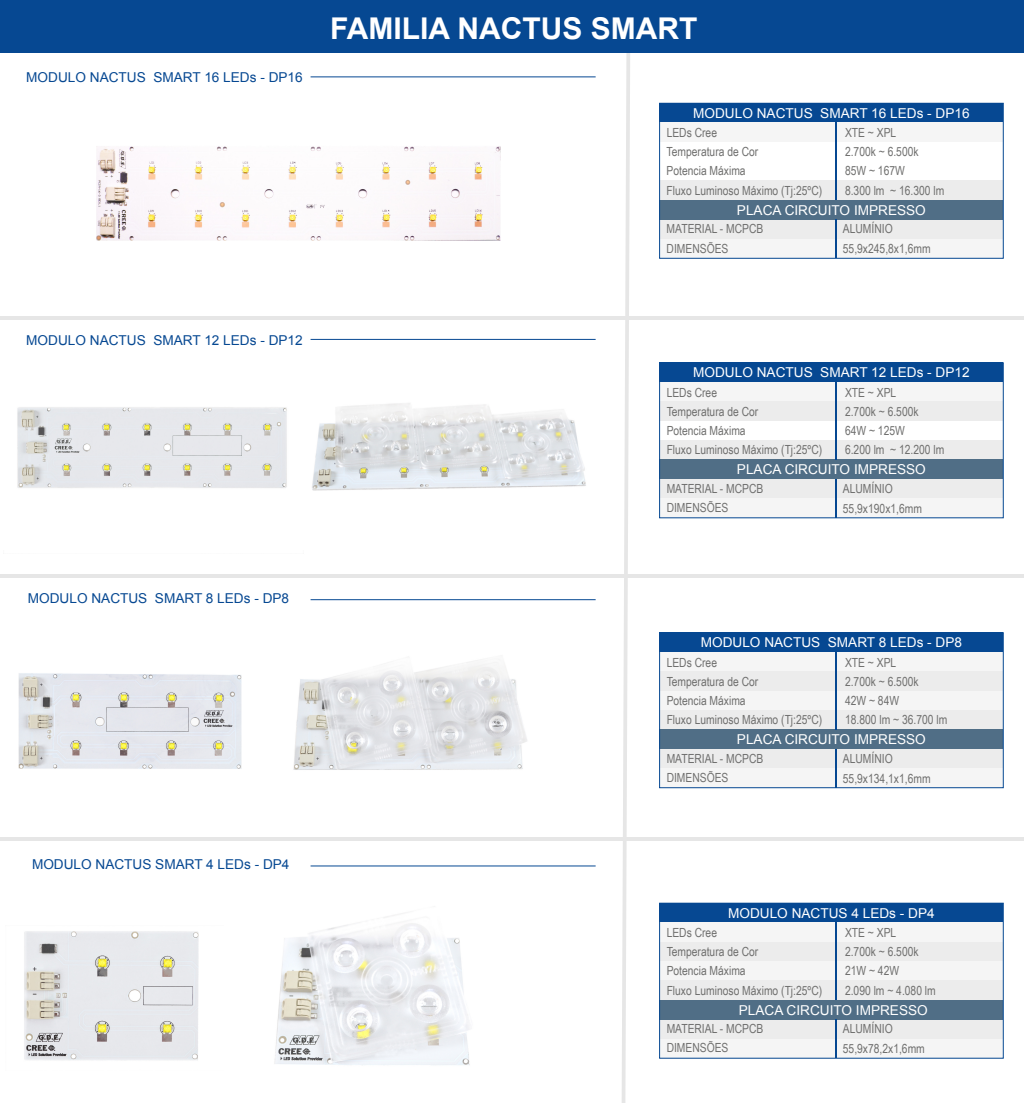
<style>
.page{position:relative;width:1024px;height:1103px;background:#fff}
.page>*{position:absolute;margin:0;border:0;box-sizing:border-box;transform-origin:0 0}
.t1{font:700 30px "Arial";color:#fff}
.t2{font:13.65px "Arial";color:#fff}
.t3{font:13.65px "Arial";color:#064892}
.t4{font:12.6px/19.2px "Arial Narrow";color:#6f6f6e}
</style>
<div class="page">
<svg style="left:622px;top:52px;width:8px;height:1051px"></svg>
<hr style="left:0;top:574px;width:1024px;height:4px;background:#e6e6e6">
<hr style="left:0;top:837px;width:1024px;height:4px;background:#e6e6e6">
<hr style="left:0;top:316px;width:1024px;height:4px;background:#e6e6e6">
<div style="left:0;top:0;width:1024px;height:52px;background:#064892"></div>
<div style="left:659px;top:479px;width:344px;height:19px;background:#ececec"></div>
<div style="left:659px;top:363px;width:344px;height:19px;background:#064892"></div>
<div style="left:659px;top:382px;width:344px;height:20px;background:#f5f5f5"></div>
<div style="left:659px;top:402px;width:344px;height:19px;background:#ececec"></div>
<div style="left:659px;top:440px;width:344px;height:20px;background:#ececec"></div>
<div style="left:659px;top:460px;width:344px;height:19px;background:#506e86"></div>
<div style="left:659px;top:498px;width:344px;height:20px;background:#f5f5f5"></div>
<hr style="left:835px;top:382px;width:2px;height:78px;background:#064892">
<hr style="left:835px;top:479px;width:2px;height:39px;background:#064892">
<div style="left:659px;top:362px;width:344px;height:156px;border:1px solid #064892"></div>
<hr style="left:310px;top:339px;width:285px;height:1px;background:#064892">
<div style="left:659px;top:220px;width:344px;height:19px;background:#ececec"></div>
<div style="left:659px;top:103px;width:344px;height:20px;background:#064892"></div>
<div style="left:659px;top:123px;width:344px;height:19px;background:#f5f5f5"></div>
<div style="left:659px;top:181px;width:344px;height:19px;background:#ececec"></div>
<div style="left:659px;top:200px;width:344px;height:20px;background:#506e86"></div>
<div style="left:659px;top:239px;width:344px;height:19px;background:#f5f5f5"></div>
<hr style="left:835px;top:123px;width:2px;height:77px;background:#064892">
<hr style="left:835px;top:220px;width:2px;height:38px;background:#064892">
<div style="left:659px;top:103px;width:344px;height:156px;border:1px solid #064892"></div>
<hr style="left:310px;top:76px;width:285px;height:1px;background:#064892">
<hr style="left:310px;top:599px;width:285px;height:1px;background:#064892">
<div style="left:659px;top:749px;width:344px;height:19px;background:#ececec"></div>
<div style="left:659px;top:633px;width:344px;height:19px;background:#064892"></div>
<div style="left:659px;top:652px;width:344px;height:19px;background:#f5f5f5"></div>
<div style="left:659px;top:671px;width:344px;height:20px;background:#ececec"></div>
<div style="left:659px;top:691px;width:344px;height:19px;background:#f5f5f5"></div>
<div style="left:659px;top:710px;width:344px;height:20px;background:#ececec"></div>
<div style="left:659px;top:730px;width:344px;height:19px;background:#506e86"></div>
<div style="left:659px;top:768px;width:344px;height:20px;background:#f5f5f5"></div>
<hr style="left:835px;top:652px;width:2px;height:78px;background:#064892">
<hr style="left:835px;top:749px;width:2px;height:39px;background:#064892">
<div style="left:659px;top:632px;width:344px;height:156px;border:1px solid #064892"></div>
<hr style="left:310px;top:866px;width:285px;height:1px;background:#064892">
<div style="left:659px;top:1019px;width:344px;height:20px;background:#ececec"></div>
<div style="left:659px;top:903px;width:344px;height:19px;background:#064892"></div>
<div style="left:659px;top:922px;width:344px;height:20px;background:#f5f5f5"></div>
<div style="left:659px;top:942px;width:344px;height:19px;background:#ececec"></div>
<div style="left:659px;top:961px;width:344px;height:20px;background:#f5f5f5"></div>
<div style="left:659px;top:981px;width:344px;height:19px;background:#ececec"></div>
<div style="left:659px;top:1000px;width:344px;height:19px;background:#506e86"></div>
<div style="left:659px;top:1039px;width:344px;height:19px;background:#f5f5f5"></div>
<hr style="left:835px;top:922px;width:2px;height:78px;background:#064892">
<hr style="left:835px;top:1019px;width:2px;height:39px;background:#064892">
<div style="left:659px;top:903px;width:344px;height:155px;border:1px solid #064892"></div>
<img style="left:17px;top:407px;width:270px;height:81px">
<img style="left:312px;top:403px;width:274px;height:88px">
<img style="left:18px;top:673px;width:224px;height:96px">
<div style="left:0;top:349px;width:315px;height:57px;background:#fff"></div>
<img style="left:293px;top:660px;width:234px;height:110px">
<img style="left:24px;top:931px;width:175px;height:130px">
<img style="left:274px;top:913px;width:196px;height:152px">
<img style="left:96px;top:146px;width:405px;height:95px">
<p class="t3" style="left:26px;top:68px;width:278px">MODULO NACTUS SMART 16 LEDs - DP16</p>
<h1 class="t1" style="left:330px;top:8px;width:369px">FAMILIA NACTUS SMART</h1>
<p class="t2" style="left:693px;top:104px;width:278px">MODULO NACTUS SMART 16 LEDs - DP16</p>
<p class="t4" style="left:667px;top:123px;width:52px">LEDs Cree</p>
<p class="t4" style="left:845px;top:123px;width:101px">XTE ~ XPL<br>2.700k ~ 6.500k<br>85W ~ 167W<br>8.300 lm ~ 16.300 lm</p>
<p class="t4" style="left:667px;top:142px;width:157px">Temperatura de Cor<br>Potencia Máxima<br>Fluxo Luminoso Máximo (Tj:25ºC)</p>
<p class="t4" style="left:667px;top:219px;width:98px">MATERIAL - MCPCB</p>
<p class="t4" style="left:843px;top:219px;width:51px">ALUMÍNIO</p>
<p class="t4" style="left:667px;top:238px;width:63px">DIMENSÕES</p>
<p class="t4" style="left:843px;top:239px;width:89px">55,9x245,8x1,6mm</p>
<p class="t2" style="left:737px;top:201px;width:190px">PLACA CIRCUITO IMPRESSO</p>
<p class="t3" style="left:26px;top:330px;width:278px">MODULO NACTUS SMART 12 LEDs - DP12</p>
<p class="t3" style="left:28px;top:589px;width:263px">MODULO NACTUS SMART 8 LEDs - DP8</p>
<p class="t3" style="left:32px;top:854px;width:259px">MODULO NACTUS SMART 4 LEDs - DP4</p>
<p class="t2" style="left:693px;top:363px;width:278px">MODULO NACTUS SMART 12 LEDs - DP12</p>
<p class="t4" style="left:667px;top:382px;width:52px">LEDs Cree</p>
<p class="t4" style="left:845px;top:382px;width:101px">XTE ~ XPL<br>2.700k ~ 6.500k<br>64W ~ 125W<br>6.200 lm ~ 12.200 lm</p>
<p class="t4" style="left:667px;top:401px;width:157px">Temperatura de Cor<br>Potencia Máxima<br>Fluxo Luminoso Máximo (Tj:25ºC)</p>
<p class="t4" style="left:667px;top:478px;width:98px">MATERIAL - MCPCB</p>
<p class="t4" style="left:843px;top:478px;width:51px">ALUMÍNIO</p>
<p class="t4" style="left:667px;top:498px;width:63px">DIMENSÕES</p>
<p class="t4" style="left:843px;top:498px;width:81px">55,9x190x1,6mm</p>
<p class="t2" style="left:737px;top:460px;width:190px">PLACA CIRCUITO IMPRESSO</p>
<p class="t2" style="left:701px;top:633px;width:263px">MODULO NACTUS SMART 8 LEDs - DP8</p>
<p class="t4" style="left:667px;top:652px;width:52px">LEDs Cree</p>
<p class="t4" style="left:845px;top:652px;width:104px">XTE ~ XPL<br>2.700k ~ 6.500k<br>42W ~ 84W<br>18.800 lm ~ 36.700 lm</p>
<p class="t4" style="left:667px;top:671px;width:157px">Temperatura de Cor<br>Potencia Máxima<br>Fluxo Luminoso Máximo (Tj:25ºC)</p>
<p class="t4" style="left:667px;top:748px;width:98px">MATERIAL - MCPCB</p>
<p class="t4" style="left:843px;top:748px;width:51px">ALUMÍNIO</p>
<p class="t4" style="left:667px;top:767px;width:63px">DIMENSÕES</p>
<p class="t4" style="left:843px;top:768px;width:89px">55,9x134,1x1,6mm</p>
<p class="t2" style="left:737px;top:730px;width:190px">PLACA CIRCUITO IMPRESSO</p>
<p class="t2" style="left:728px;top:904px;width:208px">MODULO NACTUS 4 LEDs - DP4</p>
<p class="t4" style="left:667px;top:923px;width:52px">LEDs Cree</p>
<p class="t4" style="left:845px;top:923px;width:92px">XTE ~ XPL<br>2.700k ~ 6.500k<br>21W ~ 42W<br>2.090 lm ~ 4.080 lm</p>
<p class="t4" style="left:667px;top:941px;width:157px">Temperatura de Cor<br>Potencia Máxima<br>Fluxo Luminoso Máximo (Tj:25ºC)</p>
<p class="t4" style="left:667px;top:1018px;width:98px">MATERIAL - MCPCB</p>
<p class="t4" style="left:843px;top:1018px;width:51px">ALUMÍNIO</p>
<p class="t4" style="left:667px;top:1038px;width:63px">DIMENSÕES</p>
<p class="t4" style="left:843px;top:1039px;width:83px">55,9x78,2x1,6mm</p>
<p class="t2" style="left:739px;top:1000px;width:190px">PLACA CIRCUITO IMPRESSO</p>
</div>
